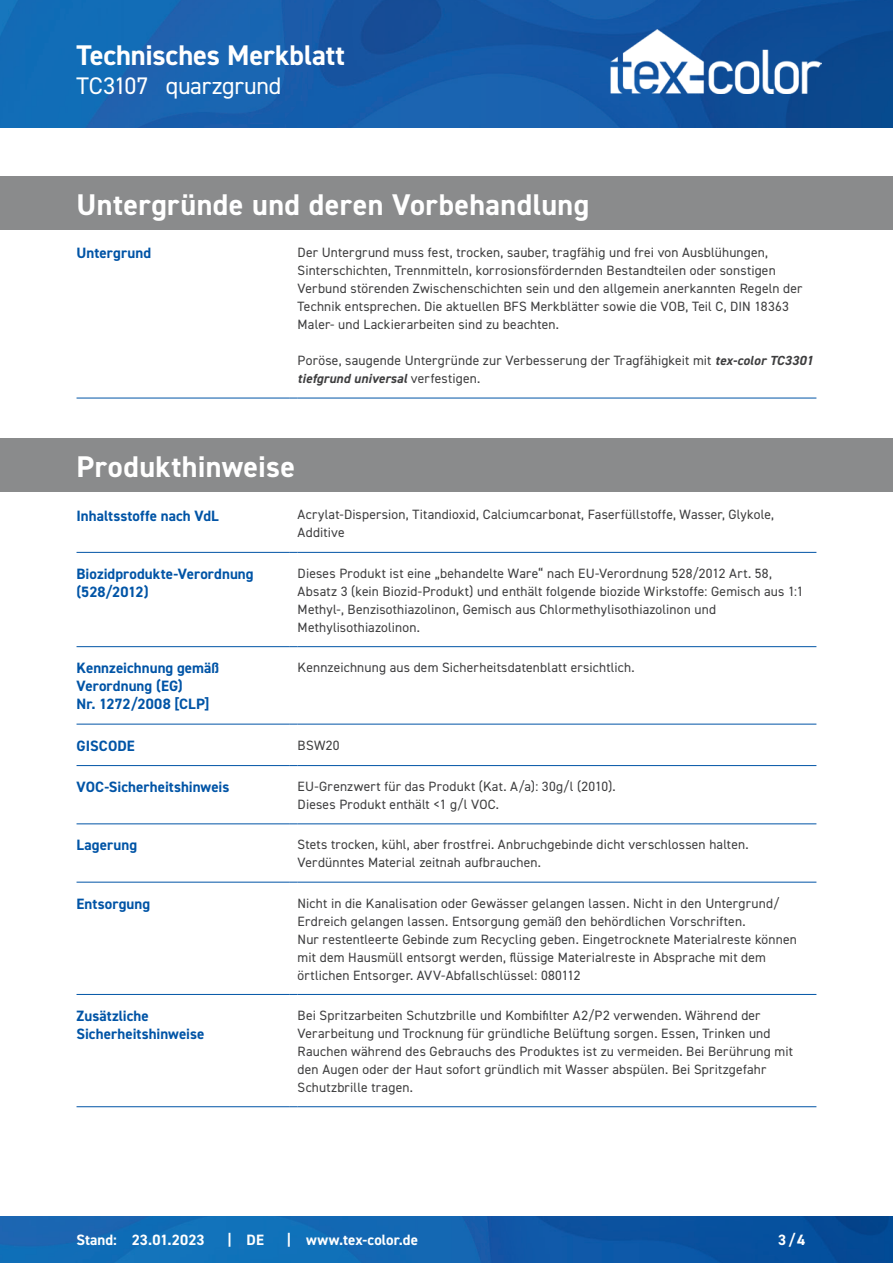
<style>
.page{position:relative;width:893px;height:1263px;background:#fff}
.page>*{position:absolute;margin:0;border:0;box-sizing:border-box;transform-origin:0 0}
.CB_AF_Kapitel_Uebers{font:700 30px "DIN2014";letter-spacing:.015em;color:#fff}
.CB_AF_Kopf_TM{font:700 28.5px "DIN2014";letter-spacing:-.005em;color:#fff}
.CB_AF_Kopf_Produktna{font:24px "DIN2014";letter-spacing:-.01em;color:#fff}
.CB_AF_Abschnitt_Uebe{font:700 15px/18px "DIN2014";letter-spacing:.005em;color:#0154a6}
.CB_AF_Fuß_Stand_link{font:700 15px "DIN2014";letter-spacing:.005em;color:#fff}
.CB_AF_Text_Standard{font:13.5px/18px "DIN2014";letter-spacing:.01em;color:#3e3e3f}
.CB_AF_Text_Standard-2{font:italic 700 13.2px "DIN2014";letter-spacing:.01em;color:#3e3e3f}
.s1{font-weight:700;font-style:italic;font-size:13.2px}
.s2{font-weight:400;font-style:normal;font-size:13.5px}
</style>
<div class="page">
<img style="left:0;top:0;width:893px;height:128px">
<img style="left:0;top:1216px;width:893px;height:47px">
<hr style="left:77px;top:398px;width:212px;height:1px;background:#0154a6">
<hr style="left:298px;top:398px;width:518px;height:1px;background:#0154a6">
<div style="left:0;top:176px;width:893px;height:54px;background:#8a8b8c"></div>
<hr style="left:77px;top:552px;width:212px;height:1px;background:#0154a6">
<hr style="left:298px;top:552px;width:518px;height:1px;background:#0154a6">
<hr style="left:77px;top:646px;width:212px;height:1px;background:#0154a6">
<hr style="left:298px;top:646px;width:518px;height:1px;background:#0154a6">
<hr style="left:77px;top:724px;width:212px;height:1px;background:#0154a6">
<hr style="left:298px;top:724px;width:518px;height:1px;background:#0154a6">
<hr style="left:77px;top:765px;width:212px;height:1px;background:#0154a6">
<hr style="left:298px;top:765px;width:518px;height:1px;background:#0154a6">
<hr style="left:77px;top:823px;width:212px;height:1px;background:#0154a6">
<hr style="left:298px;top:823px;width:518px;height:1px;background:#0154a6">
<hr style="left:77px;top:882px;width:212px;height:1px;background:#0154a6">
<hr style="left:298px;top:882px;width:518px;height:1px;background:#0154a6">
<hr style="left:77px;top:994px;width:212px;height:1px;background:#0154a6">
<hr style="left:298px;top:994px;width:518px;height:1px;background:#0154a6">
<hr style="left:77px;top:1106px;width:212px;height:1px;background:#0154a6">
<hr style="left:298px;top:1106px;width:518px;height:1px;background:#0154a6">
<div style="left:0;top:439px;width:893px;height:53px;background:#8a8b8c"></div>
<img style="left:610px;top:30px;width:211px;height:64px">
<p class="CB_AF_Kopf_TM" style="left:77px;top:36px;width:270px">Technisches Merkblatt</p>
<p class="CB_AF_Kopf_Produktna" style="left:77px;top:71px;width:73px">TC3107</p>
<p class="CB_AF_Kopf_Produktna" style="left:166px;top:71px;width:117px">quarzgrund</p>
<p class="CB_AF_Kapitel_Uebers" style="left:77px;top:184px;width:514px">Untergründe und deren Vorbehandlung</p>
<p class="CB_AF_Abschnitt_Uebe" style="left:77px;top:244px;width:76px">Untergrund</p>
<p class="CB_AF_Text_Standard" style="left:298px;top:243px;width:506px">Der Untergrund muss fest, trocken, sauber, tragfähig und frei von Ausblühungen, Sinterschichten, Trennmitteln, korrosionsfördernden Bestandteilen oder sonstigen Verbund störenden Zwischenschichten sein und den allgemein anerkannten Regeln der Technik entsprechen. Die aktuellen BFS Merkblätter sowie die VOB, Teil C, DIN 18363<br>Maler- und Lackierarbeiten sind zu beachten.</p>
<p class="CB_AF_Text_Standard" style="left:298px;top:351px;width:517px">Poröse, saugende Untergründe zur Verbesserung der Tragfähigkeit mit <span class="s1">tex-color TC3301</span></p>
<p class="CB_AF_Text_Standard-2" style="left:298px;top:370px;width:184px">tiefgrund universal <span class="s2">verfestigen.</span></p>
<p class="CB_AF_Kapitel_Uebers" style="left:77px;top:447px;width:220px">Produkthinweise</p>
<p class="CB_AF_Abschnitt_Uebe" style="left:77px;top:506px;width:144px">Inhaltsstoffe nach VdL</p>
<p class="CB_AF_Text_Standard" style="left:298px;top:506px;width:478px">Acrylat-Dispersion, Titandioxid, Calciumcarbonat, Faserfüllstoffe, Wasser, Glykole,<br>Additive</p>
<p class="CB_AF_Abschnitt_Uebe" style="left:77px;top:565px;width:179px">Biozidprodukte-Verordnung (528/2012)</p>
<p class="CB_AF_Text_Standard" style="left:298px;top:564px;width:507px">Dieses Produkt ist eine „behandelte Ware“ nach EU-Verordnung 528/2012 Art. 58, Absatz 3 (kein Biozid-Produkt) und enthält folgende biozide Wirkstoffe: Gemisch aus 1:1<br>Methyl-, Benzisothiazolinon, Gemisch aus Chlormethylisothiazolinon und Methylisothiazolinon.</p>
<p class="CB_AF_Abschnitt_Uebe" style="left:77px;top:659px;width:144px">Kennzeichnung gemäß<br>Verordnung (EG)<br>Nr. 1272/2008 [CLP]</p>
<p class="CB_AF_Text_Standard" style="left:298px;top:658px;width:339px">Kennzeichnung aus dem Sicherheitsdatenblatt ersichtlich.</p>
<p class="CB_AF_Abschnitt_Uebe" style="left:77px;top:736px;width:60px">GISCODE</p>
<p class="CB_AF_Text_Standard" style="left:298px;top:736px;width:43px">BSW20</p>
<p class="CB_AF_Abschnitt_Uebe" style="left:77px;top:778px;width:154px">VOC-Sicherheitshinweis</p>
<p class="CB_AF_Text_Standard" style="left:298px;top:777px;width:319px">EU-Grenzwert für das Produkt (Kat. A/a): 30g/l (2010).<br>Dieses Produkt enthält &lt;1 g/l VOC.</p>
<p class="CB_AF_Abschnitt_Uebe" style="left:77px;top:836px;width:62px">Lagerung</p>
<p class="CB_AF_Text_Standard" style="left:298px;top:835px;width:452px">Stets trocken, kühl, aber frostfrei. Anbruchgebinde dicht verschlossen halten.<br>Verdünntes Material zeitnah aufbrauchen.</p>
<p class="CB_AF_Abschnitt_Uebe" style="left:77px;top:894px;width:75px">Entsorgung</p>
<p class="CB_AF_Text_Standard" style="left:298px;top:894px;width:501px">Nicht in die Kanalisation oder Gewässer gelangen lassen. Nicht in den Untergrund/ Erdreich gelangen lassen. Entsorgung gemäß den behördlichen Vorschriften.<br>Nur restentleerte Gebinde zum Recycling geben. Eingetrocknete Materialreste können mit dem Hausmüll entsorgt werden, flüssige Materialreste in Absprache mit dem örtlichen Entsorger. AVV-Abfallschlüssel: 080112</p>
<p class="CB_AF_Abschnitt_Uebe" style="left:77px;top:1007px;width:129px">Zusätzliche<br>Sicherheitshinweise</p>
<p class="CB_AF_Text_Standard" style="left:298px;top:1006px;width:497px">Bei Spritzarbeiten Schutzbrille und Kombifilter A2/P2 verwenden. Während der Verarbeitung und Trocknung für gründliche Belüftung sorgen. Essen, Trinken und Rauchen während des Gebrauchs des Produktes ist zu vermeiden. Bei Berührung mit den Augen oder der Haut sofort gründlich mit Wasser abspülen. Bei Spritzgefahr Schutzbrille tragen.</p>
<p class="CB_AF_Fuß_Stand_link" style="left:77px;top:1230px;width:42px">Stand:</p>
<p class="CB_AF_Fuß_Stand_link" style="left:132px;top:1230px;width:74px">23.01.2023</p>
<p class="CB_AF_Fuß_Stand_link" style="left:227px;top:1229px;width:6px">|</p>
<p class="CB_AF_Fuß_Stand_link" style="left:247px;top:1230px;width:19px">DE</p>
<p class="CB_AF_Fuß_Stand_link" style="left:287px;top:1229px;width:6px">|</p>
<p class="CB_AF_Fuß_Stand_link" style="left:306px;top:1230px;width:113px">www.tex-color.de</p>
<p class="CB_AF_Fuß_Stand_link" style="left:778px;top:1230px;width:29px">3/4</p>
</div>
